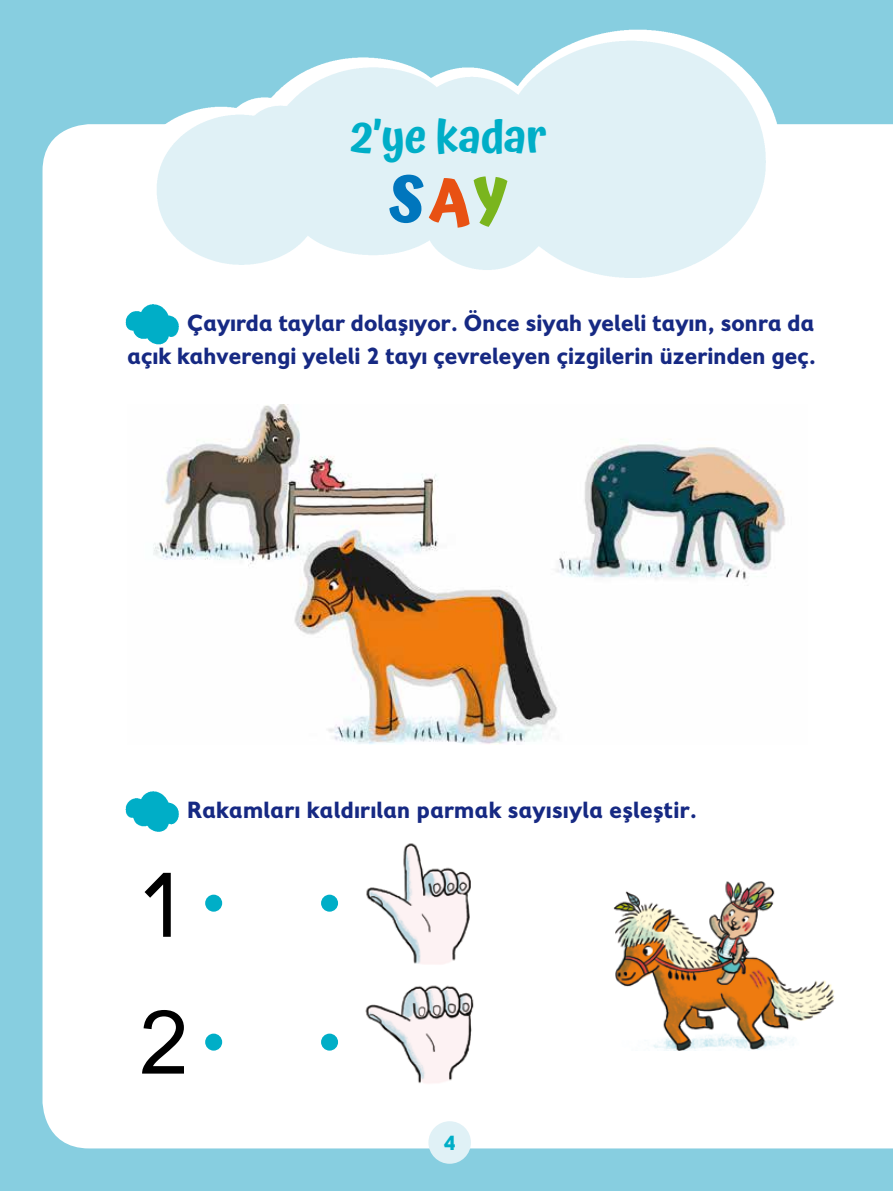
<style>
.page{position:relative;width:893px;height:1191px;background:#87cee0}
.page>*{position:absolute;margin:0;border:0;box-sizing:border-box;transform-origin:0 0}
.t1{font:88.5px "Arial";color:#000}
.t2{font:700 60px "Atma";color:#0076bd}
.t3{font:600 45px "Atma";letter-spacing:-.01em;color:#00aec7}
.t4{font:24px/33px "Fiendstar Bold T Rcemo";letter-spacing:-.01em;color:#162983;text-align:right}
.t5{font:21px "Fiendstar Bold T Rcemo";color:#00aec7}
.s1{color:#e85113}
.s2{color:#7ab51d}
</style>
<div class="page">
<div style="left:43px;top:124px;width:850px;height:1024px;background:#fff"></div>
<div style="left:428px;top:1121px;width:43px;height:42px;background:#e0f1f6;border-radius:50%"></div>
<div style="left:105px;top:124px;width:734px;height:195px;background:#fff"></div>
<img style="left:117px;top:29px;width:709px;height:288px">
<img style="left:123px;top:787px;width:60px;height:45px">
<img style="left:128px;top:404px;width:679px;height:340px">
<img style="left:576px;top:880px;width:274px;height:170px">
<img style="left:362px;top:979px;width:120px;height:110px">
<img style="left:362px;top:839px;width:120px;height:127px">
<svg style="left:145px;top:873px;width:26px;height:63px;background:#989898"></svg>
<img style="left:123px;top:300px;width:60px;height:46px">
<div style="left:205px;top:894px;width:17px;height:17px;background:#00aec7;border-radius:50%"></div>
<div style="left:321px;top:894px;width:17px;height:17px;background:#00aec7;border-radius:50%"></div>
<div style="left:205px;top:1033px;width:17px;height:17px;background:#00aec7;border-radius:50%"></div>
<div style="left:321px;top:1033px;width:17px;height:17px;background:#00aec7;border-radius:50%"></div>
<h3 class="t3" style="left:351px;top:104px;width:197px">2’ye kadar</h3>
<h2 class="t2" style="left:390px;top:165px;width:120px">S<span class="s1">A</span><span class="s2">Y</span></h2>
<p class="t4" style="left:128px;top:306px;width:690px">Çayırda taylar dolaşıyor. Önce siyah yeleli tayın, sonra da<br>açık kahverengi yeleli 2 tayı çevreleyen çizgilerin üzerinden geç.</p>
<p class="t4" style="left:187px;top:793px;width:512px">Rakamları kaldırılan parmak sayısıyla eşleştir.</p>
<h1 class="t1" style="left:139px;top:984px;width:51px">2</h1>
<p class="t5" style="left:444px;top:1130px;width:13px">4</p>
</div>
